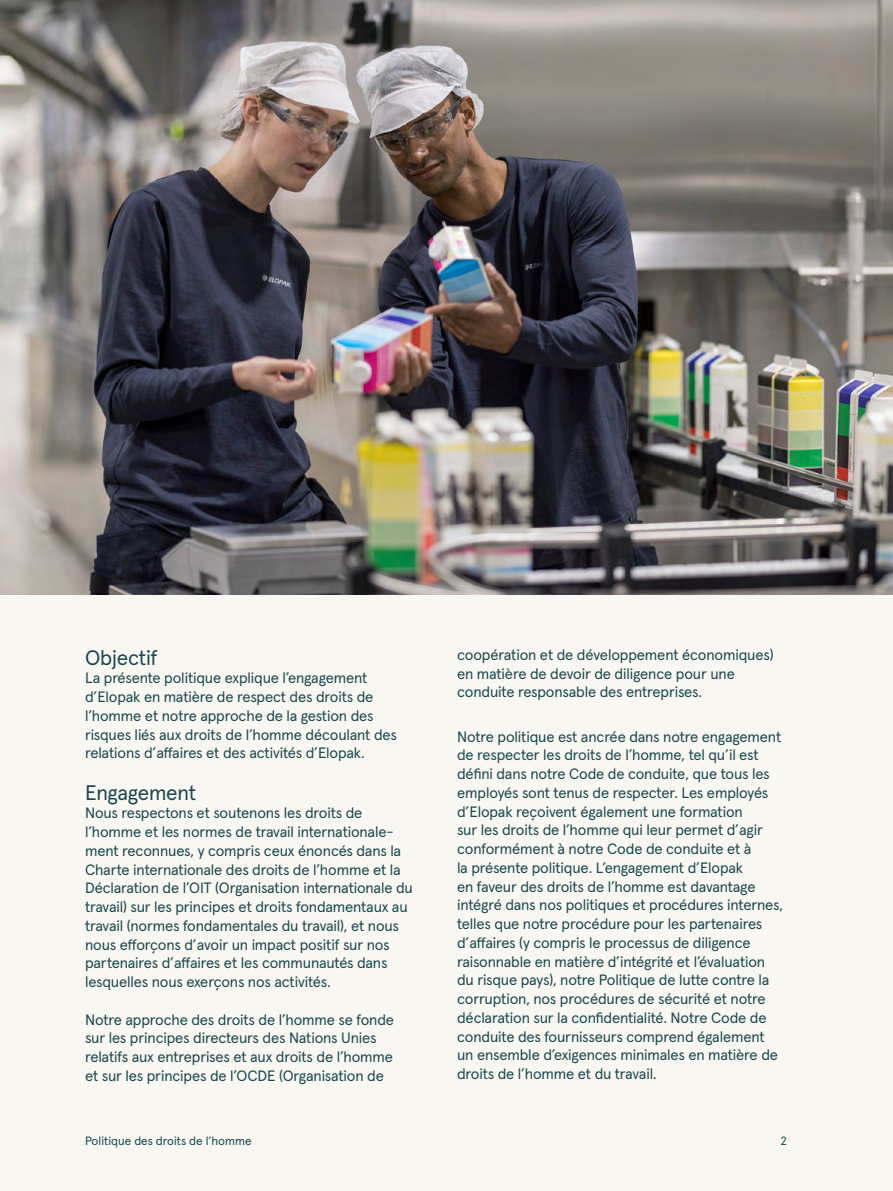
<style>
.page{position:relative;width:893px;height:1191px;background:#f9f7f2}
.page>*{position:absolute;margin:0;border:0;box-sizing:border-box;transform-origin:0 0}
.t1{font:21px "Apercu Pro";letter-spacing:-.01em;color:#19484d}
.t2{font:15px/18.8px "Apercu Pro";letter-spacing:-.01em;color:#19484d}
.t3{font:12px "Apercu Pro";color:#13484d}
</style>
<div class="page">
<img style="left:0;top:0;width:893px;height:594px">
<h1 class="t1" style="left:85px;top:641px;width:74px">Objectif</h1>
<p class="t2" style="left:85px;top:667px;width:313px">La présente politique explique l’engagement d’Elopak en matière de respect des droits de l’homme et notre approche de la gestion des risques liés aux droits de l’homme découlant des relations d’affaires et des activités d’Elopak.</p>
<h1 class="t1" style="left:85px;top:776px;width:113px">Engagement</h1>
<p class="t2" style="left:85px;top:802px;width:329px">Nous respectons et soutenons les droits de l’homme et les normes de travail internationale&shy;ment reconnues, y compris ceux énoncés dans la Charte internationale des droits de l’homme et la Déclaration de l’OIT (Organisation internationale du travail) sur les principes et droits fondamentaux au travail (normes fondamentales du travail), et nous nous efforçons d’avoir un impact positif sur nos partenaires d’affaires et les communautés dans lesquelles nous exerçons nos activités.</p>
<p class="t2" style="left:85px;top:1008px;width:311px">Notre approche des droits de l’homme se fonde sur les principes directeurs des Nations Unies relatifs aux entreprises et aux droits de l’homme et sur les principes de l’OCDE (Organisation de</p>
<p class="t2" style="left:457px;top:644px;width:318px">coopération et de développement économiques) en matière de devoir de diligence pour une conduite responsable des entreprises.</p>
<p class="t2" style="left:457px;top:725px;width:327px">Notre politique est ancrée dans notre engagement de respecter les droits de l’homme, tel qu’il est défini dans notre Code de conduite, que tous les employés sont tenus de respecter. Les employés d’Elopak reçoivent également une formation<br>sur les droits de l’homme qui leur permet d’agir conformément à notre Code de conduite et à<br>la présente politique. L’engagement d’Elopak<br>en faveur des droits de l’homme est davantage intégré dans nos politiques et procédures internes, telles que notre procédure pour les partenaires d’affaires (y compris le processus de diligence raisonnable en matière d’intégrité et l’évaluation du risque pays), notre Politique de lutte contre la corruption, nos procédures de sécurité et notre déclaration sur la confidentialité. Notre Code de conduite des fournisseurs comprend également un ensemble d’exigences minimales en matière de droits de l’homme et du travail.</p>
<p class="t3" style="left:85px;top:1131px;width:168px">Politique des droits de l’homme</p>
<p class="t3" style="left:781px;top:1131px;width:7px">2</p>
</div>
